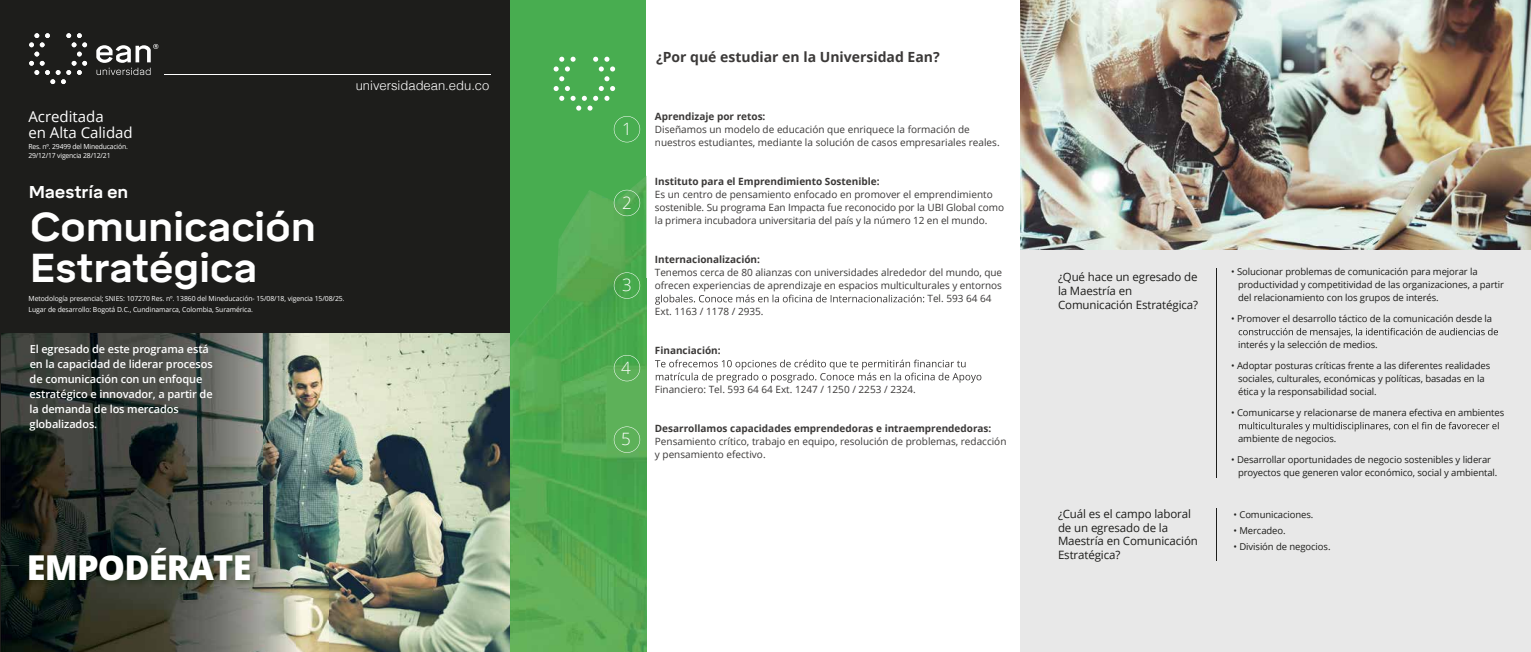
<style>
.page{position:relative;width:1531px;height:652px;background:#fff}
.page>*{position:absolute;margin:0;border:0;box-sizing:border-box;transform-origin:0 0}
.t1{font:700 40px/41px "Mikro";letter-spacing:-.01em;color:#fff}
.t2{font:800 34.3px "Open Sans";letter-spacing:-.025em;color:#fff}
.t3{font:700 17px "Mikro";letter-spacing:-.01em;color:#fff}
.t4{font:300 17px "Open Sans";color:#fff}
.t5{font:15px/16px "Open Sans";color:#fff}
.t6{font:700 14px "Open Sans";color:#3b3938}
.t7{font:300 13px "Helvetica";color:#fff}
.t8{font:11.5px/13.8px "Open Sans";letter-spacing:-.01em;color:#1d1d1b}
.t9{font:600 11px/15px "Open Sans";letter-spacing:-.01em;color:#fff}
.t10{font:10px/13px "Open Sans";color:#3b3938}
.t11{font:700 10px "Open Sans";color:#3b3938}
.t12{font:9.5px/13px "Open Sans";letter-spacing:-.01em;color:#1d1d1b}
.t13{font:7px/9px "Open Sans";letter-spacing:-.01em;color:#fff}
</style>
<div class="page">
<img style="left:329px;top:332px;width:181px;height:320px">
<img style="left:1px;top:332px;width:328px;height:200px">
<img style="left:1px;top:532px;width:131px;height:34px">
<img style="left:132px;top:532px;width:131px;height:9px">
<img style="left:263px;top:532px;width:66px;height:67px">
<img style="left:1px;top:566px;width:32px;height:86px">
<img style="left:33px;top:599px;width:296px;height:53px">
<div style="left:0;top:0;width:510px;height:332px;background:#1d1d1b"></div>
<svg style="left:29px;top:33px;width:58px;height:51px"></svg>
<svg style="left:96px;top:44px;width:62px;height:31px"></svg>
<hr style="left:164px;top:74px;width:327px;height:1px;background:#fff">
<img style="left:19px;top:541px;width:261px;height:59px">
<hr style="left:0;top:0;width:1px;height:652px;background:#1d1d1b">
<div style="left:510px;top:0;width:136px;height:652px;background:#48ad50"></div>
<img style="left:646px;top:176px;width:1px;height:476px">
<img style="left:557px;top:176px;width:89px;height:102px">
<img style="left:526px;top:278px;width:120px;height:374px">
<img style="left:510px;top:334px;width:16px;height:318px">
<svg style="left:554px;top:57px;width:86px;height:85px"></svg>
<svg style="left:614px;top:190px;width:26px;height:26px"></svg>
<svg style="left:614px;top:272px;width:26px;height:27px"></svg>
<svg style="left:614px;top:355px;width:26px;height:26px"></svg>
<svg style="left:614px;top:426px;width:26px;height:27px"></svg>
<svg style="left:655px;top:295px;width:269px;height:10px"></svg>
<svg style="left:655px;top:360px;width:326px;height:23px"></svg>
<div style="left:1020px;top:247px;width:511px;height:405px;background:#e8e8e8"></div>
<svg style="left:1238px;top:328px;width:260px;height:9px"></svg>
<svg style="left:1239px;top:422px;width:259px;height:9px"></svg>
<hr style="left:1216px;top:268px;width:1px;height:209px;background:#1d1d1b">
<hr style="left:1216px;top:508px;width:1px;height:53px;background:#1d1d1b">
<img style="left:1020px;top:0;width:511px;height:249px">
<h3 class="t5" style="left:28px;top:108px;width:106px">Acreditada<br>en Alta Calidad</h3>
<p class="t13" style="left:28px;top:141px;width:101px">Res. nº. 29499 del Mineducación.<br>29/12/17 vigencia 28/12/21</p>
<h3 class="t3" style="left:29px;top:182px;width:101px">Maestría en</h3>
<h1 class="t1" style="left:30px;top:207px;width:288px">Comunicación<br>Estratégica</h1>
<p class="t13" style="left:29px;top:293px;width:317px;line-height:11px">Metodología presencial; SNIES: 107270 Res. nº. 13860 del Mineducación- 15/08/18, vigencia 15/08/25.<br>Lugar de desarrollo: Bogotá D.C., Cundinamarca, Colombia, Suramérica.</p>
<p class="t9" style="left:30px;top:341px;width:185px">El egresado de este programa está en la capacidad de liderar procesos de comunicación con un enfoque estratégico e innovador, a partir de la demanda de los mercados globalizados.</p>
<h3 class="t7" style="left:356px;top:74px;width:135px">universidadean.edu.co</h3>
<h2 class="t2" style="left:27px;top:541px;width:226px">EMPODÉRATE</h2>
<h3 class="t4" style="left:622px;top:117px;width:11px">1</h3>
<h3 class="t4" style="left:622px;top:191px;width:11px">2</h3>
<h3 class="t4" style="left:622px;top:273px;width:11px">3</h3>
<h3 class="t4" style="left:621px;top:356px;width:11px">4</h3>
<h3 class="t4" style="left:621px;top:427px;width:11px">5</h3>
<h3 class="t6" style="left:656px;top:47px;width:285px">¿Por qué estudiar en la Universidad Ean?</h3>
<p class="t11" style="left:655px;top:110px;width:112px">Aprendizaje por retos:</p>
<p class="t10" style="left:655px;top:123px;width:346px">Diseñamos un modelo de educación que enriquece la formación de nuestros estudiantes, mediante la solución de casos empresariales reales.</p>
<p class="t11" style="left:655px;top:175px;width:226px">Instituto para el Emprendimiento Sostenible:</p>
<p class="t10" style="left:655px;top:188px;width:351px">Es un centro de pensamiento enfocado en promover el emprendimiento sostenible. Su programa Ean Impacta fue reconocido por la UBI Global como la primera incubadora universitaria del país y la número 12 en el mundo.</p>
<p class="t11" style="left:655px;top:253px;width:107px">Internacionalización:</p>
<p class="t10" style="left:655px;top:266px;width:349px">Tenemos cerca de 80 alianzas con universidades alrededor del mundo, que</p>
<p class="t10" style="left:655px;top:279px;width:349px">ofrecen experiencias de aprendizaje en espacios multiculturales y entornos</p>
<p class="t10" style="left:927px;top:292px;width:66px">Tel. 593 64 64</p>
<p class="t10" style="left:655px;top:305px;width:110px">Ext. 1163 / 1178 / 2935.</p>
<p class="t11" style="left:655px;top:344px;width:67px">Financiación:</p>
<p class="t10" style="left:655px;top:383px;width:262px">Financiero: Tel. 593 64 64 Ext. 1247 / 1250 / 2253 / 2324.</p>
<p class="t11" style="left:655px;top:422px;width:338px">Desarrollamos capacidades emprendedoras e intraemprendedoras:</p>
<p class="t10" style="left:655px;top:435px;width:353px">Pensamiento crítico, trabajo en equipo, resolución de problemas, redacción y pensamiento efectivo.</p>
<p class="t8" style="left:1058px;top:270px;width:142px">¿Qué hace un egresado de la Maestría en<br>Comunicación Estratégica?</p>
<p class="t12" style="left:1238px;top:265px;width:267px;text-indent:-7px">• Solucionar problemas de comunicación para mejorar la productividad y competitividad de las organizaciones, a partir del relacionamiento con los grupos de interés.</p>
<p class="t12" style="left:1231px;top:312px;width:263px">• Promover el desarrollo táctico de la comunicación desde la</p>
<p class="t12" style="left:1238px;top:338px;width:141px">interés y la selección de medios.</p>
<p class="t12" style="left:1238px;top:359px;width:254px;text-indent:-7px">• Adoptar posturas críticas frente a las diferentes realidades sociales, culturales, económicas y políticas, basadas en la ética y la responsabilidad social.</p>
<p class="t12" style="left:1231px;top:406px;width:275px">• Comunicarse y relacionarse de manera efectiva en ambientes</p>
<p class="t12" style="left:1238px;top:432px;width:100px">ambiente de negocios.</p>
<p class="t12" style="left:1238px;top:453px;width:261px;text-indent:-7px">• Desarrollar oportunidades de negocio sostenibles y liderar proyectos que generen valor económico, social y ambiental.</p>
<p class="t12" style="left:1233px;top:508px;width:81px">• Comunicaciones.</p>
<p class="t12" style="left:1233px;top:524px;width:54px">• Mercadeo.</p>
<p class="t12" style="left:1233px;top:540px;width:98px">• División de negocios.</p>
<p class="t8" style="left:1058px;top:506px;width:141px">¿Cuál es el campo laboral de un egresado de la<br>Maestría en Comunicación<br>Estratégica?</p>
</div>
